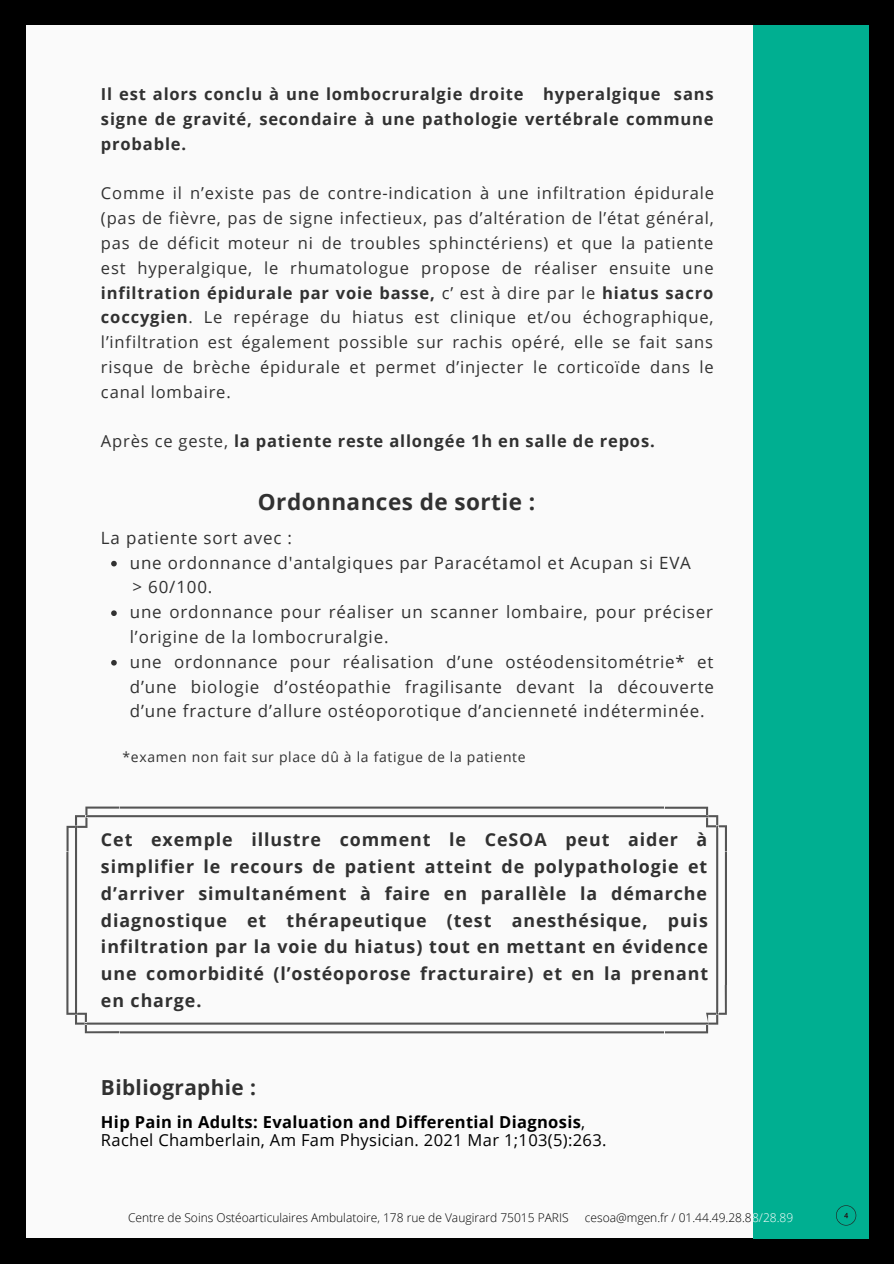
<style>
.page{position:relative;width:894px;height:1264px;background:#fff}
.page>*{position:absolute;margin:0;border:0;box-sizing:border-box;transform-origin:0 0}
.t1{font:700 22.5px "Open Sans";letter-spacing:.02em;color:#313131}
.t2{font:700 20.7px "Open Sans";letter-spacing:.02em;color:#313131}
.t3{font:700 17.85px/26.7px "Open Sans";letter-spacing:.05em;color:#313131;text-align:justify}
.t4{font:16.95px/24.8px "Open Sans";letter-spacing:.05em;color:#313131}
.t5{font:16.5px/24.8px "Open Sans";letter-spacing:.05em;color:#313131;text-align:justify}
.t6{font:700 16.5px/24.8px "Open Sans";letter-spacing:.05em;color:#313131;text-align:justify}
.t7{font:16.5px "Open Sans";letter-spacing:.02em;color:#000}
.t8{font:700 16.5px "Open Sans";letter-spacing:.02em;color:#000}
.t9{font:13.95px "Open Sans";letter-spacing:.05em;color:#313131}
.t10{font:300 12px "Open Sans";color:#000}
.s1{font-weight:700}
.s2{font-weight:400}
.s3{color:#fff}
</style>
<div class="page">
<div style="left:0;top:0;width:893px;height:1263px;background:#000"></div>
<div style="left:26px;top:26px;width:842px;height:1211px;background:#fafafa"></div>
<div style="left:753px;top:26px;width:114px;height:1211px;background:#00af91"></div>
<svg style="left:835px;top:1205px;width:21px;height:20px"></svg>
<svg style="left:111px;top:561px;width:6px;height:5px"></svg>
<svg style="left:111px;top:610px;width:6px;height:6px"></svg>
<svg style="left:111px;top:660px;width:6px;height:5px"></svg>
<svg style="left:66px;top:806px;width:660px;height:227px"></svg>
<p class="t6" style="left:101px;top:81px;width:614px">Il est alors conclu à une lombocruralgie droite hyperalgique sans signe de gravité, secondaire à une pathologie vertébrale commune probable.</p>
<p class="t5" style="left:101px;top:181px;width:614px">Comme il n’existe pas de contre-indication à une infiltration épidurale (pas de fièvre, pas de signe infectieux, pas d’altération de l’état général, pas de déficit moteur ni de troubles sphinctériens) et que la patiente est hyperalgique, le rhumatologue propose de réaliser ensuite une <span class="s1">infiltration épidurale par voie basse,</span> c’ est à dire par le <span class="s1">hiatus sacro coccygien</span>. Le repérage du hiatus est clinique et/ou échographique, l’infiltration est également possible sur rachis opéré, elle se fait sans risque de brèche épidurale et permet d’injecter le corticoïde dans le canal lombaire.</p>
<p class="t6" style="left:101px;top:428px;width:555px"><span class="s2">Après ce geste,</span> la patiente reste allongée 1h en salle de repos.</p>
<p class="t1" style="left:258px;top:485px;width:279px">Ordonnances de sortie :</p>
<p class="t4" style="left:101px;top:525px;width:192px">La patiente sort avec :</p>
<p class="t4" style="left:132px;top:574px;width:81px">&gt; 60/100.</p>
<p class="t4" style="left:130px;top:549px;width:562px">une ordonnance d'antalgiques par Paracétamol et Acupan si EVA</p>
<p class="t4" style="left:130px;top:599px;width:584px">une ordonnance pour réaliser un scanner lombaire, pour préciser l’origine de la lombocruralgie.</p>
<p class="t4" style="left:130px;top:649px;width:585px;text-align:justify">une ordonnance pour réalisation d’une ostéodensitométrie* et d’une biologie d’ostéopathie fragilisante devant la découverte d’une fracture d’allure ostéoporotique d’ancienneté indéterminée.</p>
<p class="t9" style="left:122px;top:747px;width:404px">*examen non fait sur place dû à la fatigue de la patiente</p>
<p class="t3" style="left:101px;top:826px;width:608px">Cet exemple illustre comment le CeSOA peut aider à simplifier le recours de patient atteint de polypathologie et d’arriver simultanément à faire en parallèle la démarche diagnostique et thérapeutique (test anesthésique, puis infiltration par la voie du hiatus) tout en mettant en évidence une comorbidité (l’ostéoporose fracturaire) et en la prenant en charge.</p>
<p class="t2" style="left:101px;top:1072px;width:156px">Bibliographie :</p>
<p class="t8" style="left:101px;top:1110px;width:485px">Hip Pain in Adults: Evaluation and Differential Diagnosis<span class="s2">,</span></p>
<p class="t7" style="left:101px;top:1128px;width:507px">Rachel Chamberlain, Am Fam Physician. 2021 Mar 1;103(5):263.</p>
<p class="t10" style="left:128px;top:1209px;width:442px">Centre de Soins Ostéoarticulaires Ambulatoire, 178 rue de Vaugirard 75015 PARIS</p>
<p class="t10" style="left:584px;top:1209px;width:210px">cesoa@mgen.fr / 01.44.49.28.8<span class="s3">8/28.89</span></p>
</div>
